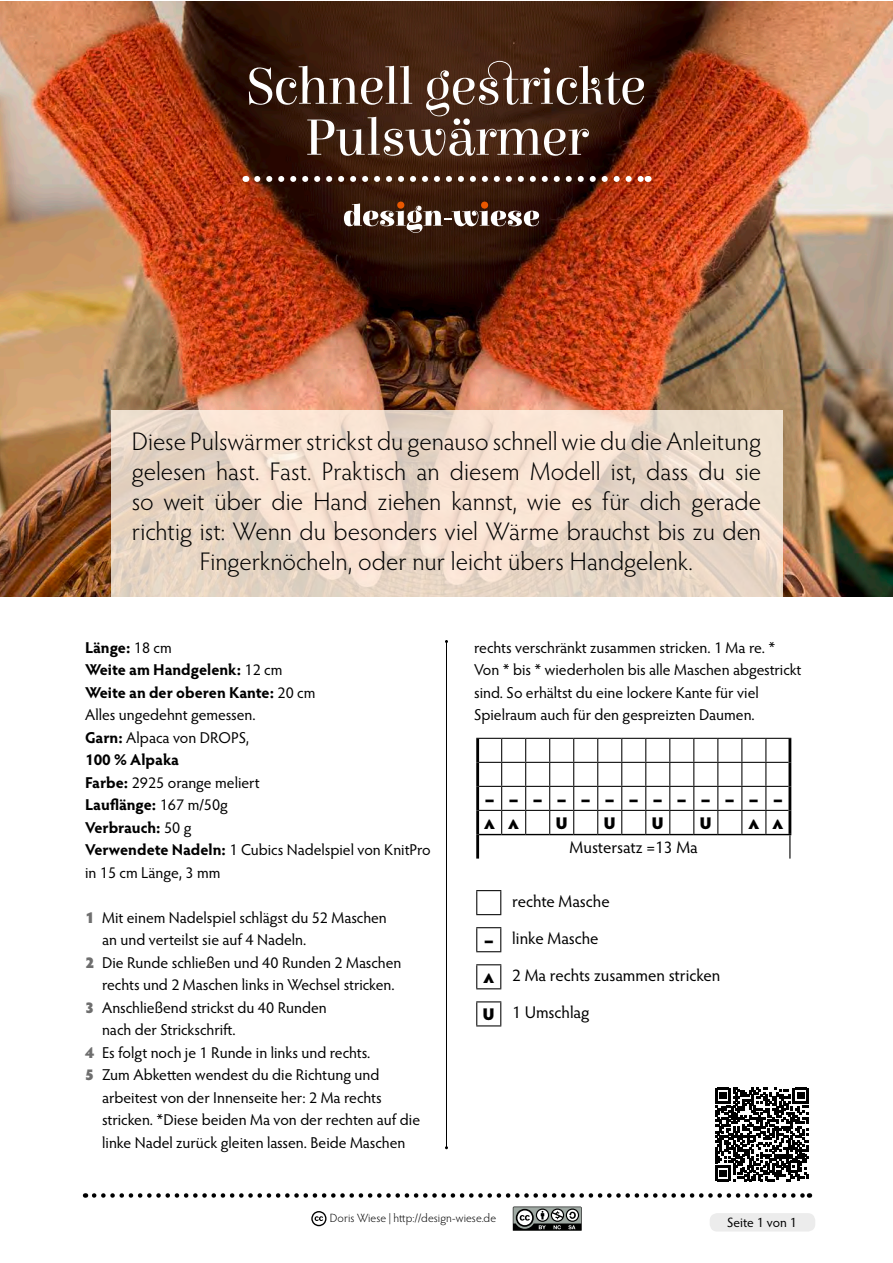
<style>
.page{position:relative;width:893px;height:1263px;background:#fff}
.page>*{position:absolute;margin:0;border:0;box-sizing:border-box;transform-origin:0 0}
.H1_Titel{font:54px/51px "Elsie";letter-spacing:-.02em;color:#fff;text-align:center}
.Einleitung{font:300 25.5px/30px "Hypatia Sans Pro";color:#000;text-align:center}
.Tabellenfuß{font:16.95px "Hypatia Sans Pro";letter-spacing:-.005em;color:#000}
.Tabellen_Zellen{font:900 16.95px "Hypatia Sans Pro";color:#000}
.Material{font:15.75px/22.5px "Hypatia Sans Pro";letter-spacing:-.005em;color:#000}
.Material-2{font:700 15.75px "Hypatia Sans Pro";color:#000}
.Fliesstext{font:15.75px "Hypatia Sans Pro";letter-spacing:-.005em;color:#000}
.t1{font:13.5px "Hypatia Sans Pro";color:#000}
.t2{font:300 12px "Hypatia Sans Pro";letter-spacing:.01em;color:#000}
.s1{font-weight:400}
.s2{font-weight:700}
.s3{font-weight:900;color:#6e6e6e}
</style>
<div class="page">
<div style="left:710px;top:1213px;width:105px;height:18px;background:#ececec;border-radius:8px"></div>
<svg style="left:715px;top:1087px;width:94px;height:94px"></svg>
<img style="left:0;top:2px;width:893px;height:594px">
<svg style="left:257px;top:176px;width:385px;height:6px"></svg>
<svg style="left:476px;top:738px;width:315px;height:120px"></svg>
<svg style="left:476px;top:890px;width:25px;height:25px"></svg>
<svg style="left:111px;top:410px;width:671px;height:186px;background:#eddaca"></svg>
<svg style="left:344px;top:202px;width:195px;height:31px"></svg>
<hr style="left:446px;top:641px;width:1px;height:507px;background:#000">
<svg style="left:94px;top:1193px;width:716px;height:5px"></svg>
<svg style="left:513px;top:1206px;width:69px;height:25px;background:#717472"></svg>
<svg style="left:311px;top:1211px;width:15px;height:15px"></svg>
<svg style="left:476px;top:927px;width:25px;height:25px"></svg>
<svg style="left:476px;top:964px;width:25px;height:25px"></svg>
<svg style="left:476px;top:1001px;width:25px;height:25px"></svg>
<p class="H1_Titel" style="left:247px;top:61px;width:401px">Schnell gestrickte<br>Pulswärmer</p>
<p class="Einleitung" style="left:132px;top:426px;width:631px">Diese Pulswärmer strickst du genauso schnell wie du die Anleitung gelesen hast. Fast. Praktisch an diesem Modell ist, dass du sie so weit über die Hand ziehen kannst, wie es für dich gerade richtig ist: Wenn du besonders viel Wärme brauchst bis zu den Fingerknöcheln, oder nur leicht übers Handgelenk.</p>
<p class="Material-2" style="left:85px;top:636px;width:88px">Länge: <span class="s1">18 cm</span></p>
<p class="Material-2" style="left:85px;top:658px;width:199px">Weite am Handgelenk: <span class="s1">12 cm</span></p>
<p class="Material-2" style="left:85px;top:681px;width:232px">Weite an der oberen Kante: <span class="s1">20 cm</span></p>
<p class="Fliesstext" style="left:85px;top:704px;width:172px">Alles ungedehnt gemessen.</p>
<p class="Material" style="left:85px;top:725px;width:165px"><span class="s2">Garn:</span> Alpaca von DROPS,</p>
<p class="Material-2" style="left:85px;top:748px;width:96px">100 % Alpaka</p>
<p class="Material" style="left:85px;top:770px;width:176px"><span class="s2">Farbe:</span> 2925 orange meliert</p>
<p class="Material-2" style="left:85px;top:793px;width:144px">Lauflänge: <span class="s1">167 m/50g</span></p>
<p class="Material-2" style="left:85px;top:816px;width:108px">Verbrauch: <span class="s1">50 g</span></p>
<p class="Material" style="left:85px;top:838px;width:347px"><span class="s2">Verwendete Nadeln:</span> 1 Cubics Nadelspiel von KnitPro in 15 cm Länge, 3 mm</p>
<p class="Material" style="left:102px;top:905px;width:286px;text-indent:-17px"><span class="s3">1</span> Mit einem Nadelspiel schlägst du 52 Maschen an und verteilst sie auf 4 Nadeln.</p>
<p class="Material" style="left:102px;top:950px;width:301px;text-indent:-17px"><span class="s3">2</span> Die Runde schließen und 40 Runden 2 Maschen rechts und 2 Maschen links in Wechsel stricken.</p>
<p class="Material" style="left:102px;top:995px;width:226px;text-indent:-17px"><span class="s3">3</span> Anschließend strickst du 40 Runden nach der Strickschrift.</p>
<p class="Material" style="left:85px;top:1040px;width:287px"><span class="s3">4</span> Es folgt noch je 1 Runde in links und rechts.</p>
<p class="Material" style="left:102px;top:1063px;width:320px;text-indent:-17px"><span class="s3">5</span> Zum Abketten wendest du die Richtung und arbeitest von der Innenseite her: 2 Ma rechts stricken. *Diese beiden Ma von der rechten auf die linke Nadel zurück gleiten lassen. Beide Maschen</p>
<p class="Material" style="left:474px;top:635px;width:329px">rechts verschränkt zusammen stricken. 1 Ma re. * Von * bis * wiederholen bis alle Maschen abgestrickt sind. So erhältst du eine lockere Kante für viel Spielraum auch für den gespreizten Daumen.</p>
<p class="Tabellen_Zellen" style="left:485px;top:786px;width:11px">–</p>
<p class="Tabellen_Zellen" style="left:509px;top:786px;width:11px">–</p>
<p class="Tabellen_Zellen" style="left:533px;top:786px;width:11px">–</p>
<p class="Tabellen_Zellen" style="left:557px;top:786px;width:11px">–</p>
<p class="Tabellen_Zellen" style="left:581px;top:786px;width:11px">–</p>
<p class="Tabellen_Zellen" style="left:605px;top:786px;width:11px">–</p>
<p class="Tabellen_Zellen" style="left:629px;top:786px;width:11px">–</p>
<p class="Tabellen_Zellen" style="left:653px;top:786px;width:11px">–</p>
<p class="Tabellen_Zellen" style="left:677px;top:786px;width:11px">–</p>
<p class="Tabellen_Zellen" style="left:701px;top:786px;width:11px">–</p>
<p class="Tabellen_Zellen" style="left:725px;top:786px;width:11px">–</p>
<p class="Tabellen_Zellen" style="left:749px;top:786px;width:11px">–</p>
<p class="Tabellen_Zellen" style="left:773px;top:786px;width:11px">–</p>
<p class="Tabellen_Zellen" style="left:484px;top:810px;width:12px">Λ</p>
<p class="Tabellen_Zellen" style="left:508px;top:810px;width:12px">Λ</p>
<p class="Tabellen_Zellen" style="left:555px;top:810px;width:14px">U</p>
<p class="Tabellen_Zellen" style="left:603px;top:810px;width:14px">U</p>
<p class="Tabellen_Zellen" style="left:652px;top:810px;width:14px">U</p>
<p class="Tabellen_Zellen" style="left:700px;top:810px;width:14px">U</p>
<p class="Tabellen_Zellen" style="left:748px;top:810px;width:12px">Λ</p>
<p class="Tabellen_Zellen" style="left:772px;top:810px;width:12px">Λ</p>
<p class="Tabellenfuß" style="left:570px;top:836px;width:130px">Mustersatz =13 Ma</p>
<p class="Tabellenfuß" style="left:512px;top:889px;width:99px">rechte Masche</p>
<p class="Tabellenfuß" style="left:512px;top:926px;width:88px">linke Masche</p>
<p class="Tabellenfuß" style="left:512px;top:963px;width:210px">2 Ma rechts zusammen stricken</p>
<p class="Tabellenfuß" style="left:512px;top:1001px;width:79px">1 Umschlag</p>
<p class="t2" style="left:330px;top:1210px;width:168px">Doris Wiese | http://design-wiese.de</p>
<p class="t1" style="left:727px;top:1213px;width:71px">Seite 1 von 1</p>
</div>
